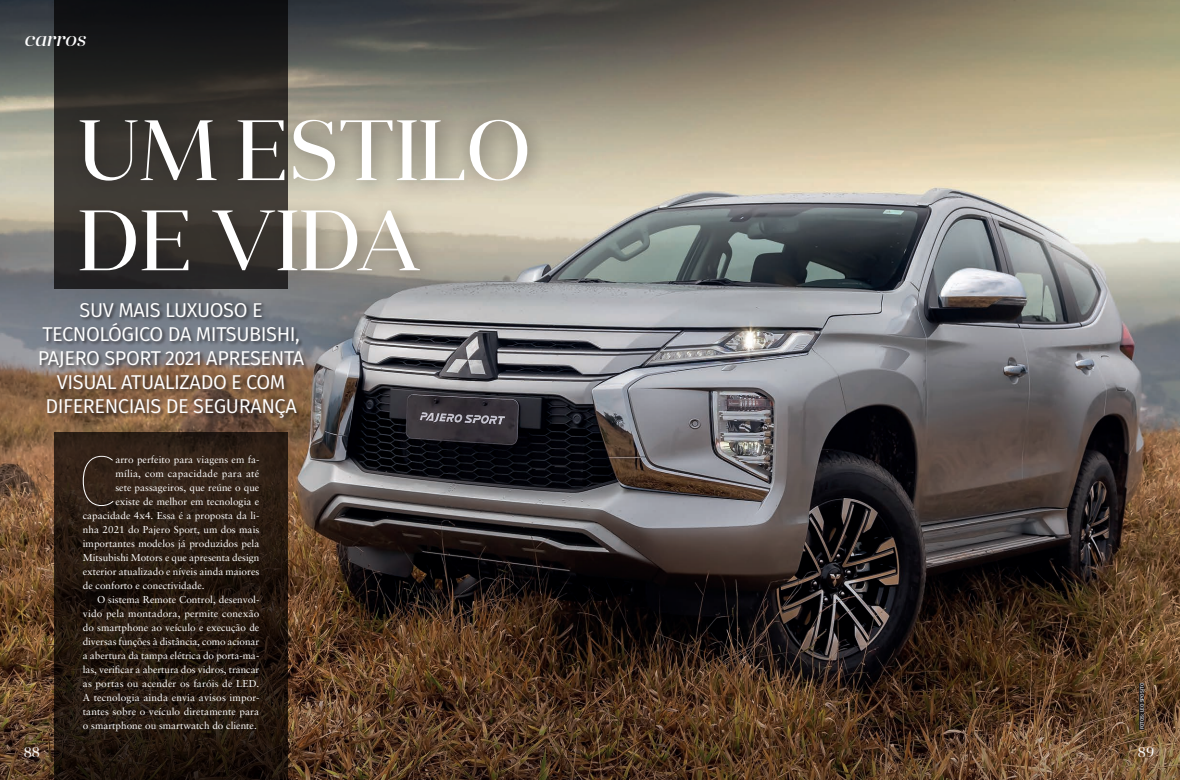
<style>
.page{position:relative;width:1180px;height:780px;background:#fff}
.page>*{position:absolute;margin:0;border:0;box-sizing:border-box;transform-origin:0 0}
.TITULO{font:85.3px "Anglecia Pro Display";color:#fff}
.TEXTO_MateriaPrincip{font:71.7px "Fira Sans Hair";color:#fff}
.LINHA_FINA{font:20px/24px "Fira Sans";letter-spacing:-.02em;color:#fff;text-align:center}
.t1{font:italic 20px "Anglecia Pro Display";color:#fff}
.t2{font:14px "Anglecia Pro Display";color:#fff}
.TEXTO_MateriaPrincip-2{font:10px/14px "Sabon LT Pro";color:#fff;text-align:justify}
.TEXTO_MateriaPrincip-3{font:10px "Sabon LT Pro";letter-spacing:.02em;color:#fff}
.CREDITO_FOTO{font:5px "Fira Sans";letter-spacing:.01em;color:#fff}
</style>
<div class="page">
<img style="left:0;top:0;width:1179px;height:780px">
<svg style="left:54px;top:432px;width:234px;height:348px;background:#251910"></svg>
<svg style="left:54px;top:0;width:234px;height:288px;background:#1e1e1d"></svg>
<div style="left:39px;top:302px;width:270px;height:121px;background:#231f20;opacity:.75"></div>
<div style="left:1138px;top:682px;width:5px;height:47px;background:#231f20"></div>
<div style="left:67px;top:104px;width:481px;height:188px;background:#231f20;opacity:.45"></div>
<p class="t1" style="left:24px;top:27px;width:63px">carros</p>
<p class="TITULO" style="left:78px;top:95px;width:455px">UM ESTILO</p>
<p class="TITULO" style="left:78px;top:185px;width:344px">DE VIDA</p>
<p class="LINHA_FINA" style="left:38px;top:298px;width:268px">SUV MAIS LUXUOSO E<br>TECNOLÓGICO DA MITSUBISHI,<br>PAJERO SPORT 2021 APRESENTA<br>VISUAL ATUALIZADO E COM<br>DIFERENCIAIS DE SEGURANÇA</p>
<p class="TEXTO_MateriaPrincip" style="left:77px;top:430px;width:40px">C</p>
<p class="TEXTO_MateriaPrincip-2" style="left:115px;top:452px;width:145px">arro perfeito para viagens em fa-</p>
<p class="TEXTO_MateriaPrincip-3" style="left:115px;top:467px;width:145px">mília, com capacidade para até</p>
<p class="TEXTO_MateriaPrincip-2" style="left:115px;top:480px;width:145px">sete passageiros, que reúne o que</p>
<p class="TEXTO_MateriaPrincip-2" style="left:115px;top:494px;width:145px">existe de melhor em tecnologia e</p>
<p class="TEXTO_MateriaPrincip-2" style="left:83px;top:508px;width:178px">capacidade 4x4. Essa é a proposta da li-</p>
<p class="TEXTO_MateriaPrincip-2" style="left:83px;top:522px;width:178px">nha 2021 do Pajero Sport, um dos mais</p>
<p class="TEXTO_MateriaPrincip-2" style="left:83px;top:536px;width:178px">importantes modelos já produzidos pela</p>
<p class="TEXTO_MateriaPrincip-2" style="left:83px;top:550px;width:178px">Mitsubishi Motors e que apresenta design</p>
<p class="TEXTO_MateriaPrincip-2" style="left:83px;top:564px;width:178px">exterior atualizado e níveis ainda maiores</p>
<p class="TEXTO_MateriaPrincip-2" style="left:83px;top:578px;width:123px">de conforto e conectividade.</p>
<p class="TEXTO_MateriaPrincip-2" style="left:83px;top:592px;width:178px;text-indent:14px">O sistema Remote Control, desenvol&shy;vido pela montadora, permite conexão do smartphone ao veículo e execução de diversas funções à distância, como acionar a abertura da tampa elétrica do porta-ma&shy;las, verificar a abertura dos vidros, trancar as portas ou acender os faróis de LED.<br>A tecnologia ainda envia avisos impor&shy;tantes sobre o veículo diretamente para o smartphone ou smartwatch do cliente.</p>
<p class="CREDITO_FOTO" style="left:1137px;top:729px;width:48px;rotate:-90deg">FOTOS: LEO SPOSITO</p>
<p class="t2" style="left:24px;top:743px;width:18px">88</p>
<p class="t2" style="left:1137px;top:743px;width:18px">89</p>
</div>
